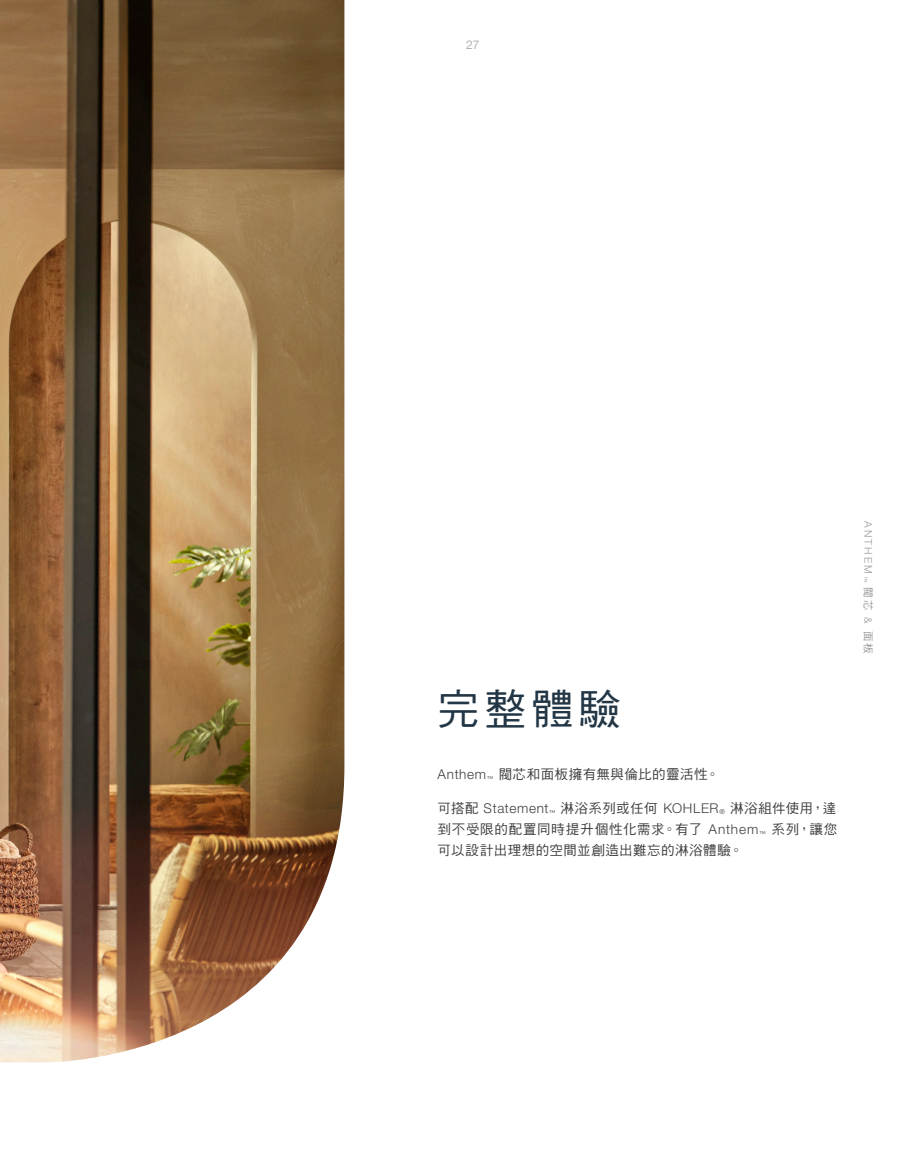
<style>
.page{position:relative;width:905px;height:1175px;background:#fff}
.page>*{position:absolute;margin:0;border:0;box-sizing:border-box;transform-origin:0 0}
.H1-86_69_51_46{font:42px "DF Hei Std W5";color:#223645}
.Body_9_14{font:13.5px/21px "DF Hei Std W5";letter-spacing:.04em;color:#3f4040;text-align:justify}
.t1{font:300 12px "Helvetica Neue LT Pro";color:#9a9a9b}
.t2{font:300 10.5px "Helvetica Neue LT Pro";letter-spacing:.2em;color:#9a9a9b}
.s1{font-family:"Helvetica Neue LT Pro";font-weight:300}
.s2{font-family:"Helvetica Neue LT Pro";font-weight:300;font-size:6.75px}
.s3{font-family:"DF Hei Std W5";font-weight:400}
</style>
<div class="page">
<img style="left:0;top:0;width:344px;height:1062px">
<p class="t1" style="left:466px;top:37px;width:15px">27</p>
<p class="H1-86_69_51_46" style="left:437px;top:686px;width:185px">完整體驗</p>
<p class="Body_9_14" style="left:437px;top:763px;width:283px"><span class="s1">Anthem</span><sub>™</sub> 閥芯和面板擁有無與倫比的靈活性。</p>
<p class="Body_9_14" style="left:437px;top:797px;width:401px">可搭配 <span class="s1">Statement</span><sub>™</sub> 淋浴系列或任何 <span class="s1">KOHLER</span><span class="s2">®</span> 淋浴組件使用，達到不受限的配置同時提升個性化需求。有了 <span class="s1">Anthem</span><sub>™</sub> 系列，讓您可以設計出理想的空間並創造出難忘的淋浴體驗。</p>
<p class="t2" style="left:874px;top:521px;width:134px;rotate:90deg">ANTHEM <sub>™</sub> <span class="s3">閥芯</span> &amp; <span class="s3">面板</span></p>
</div>
